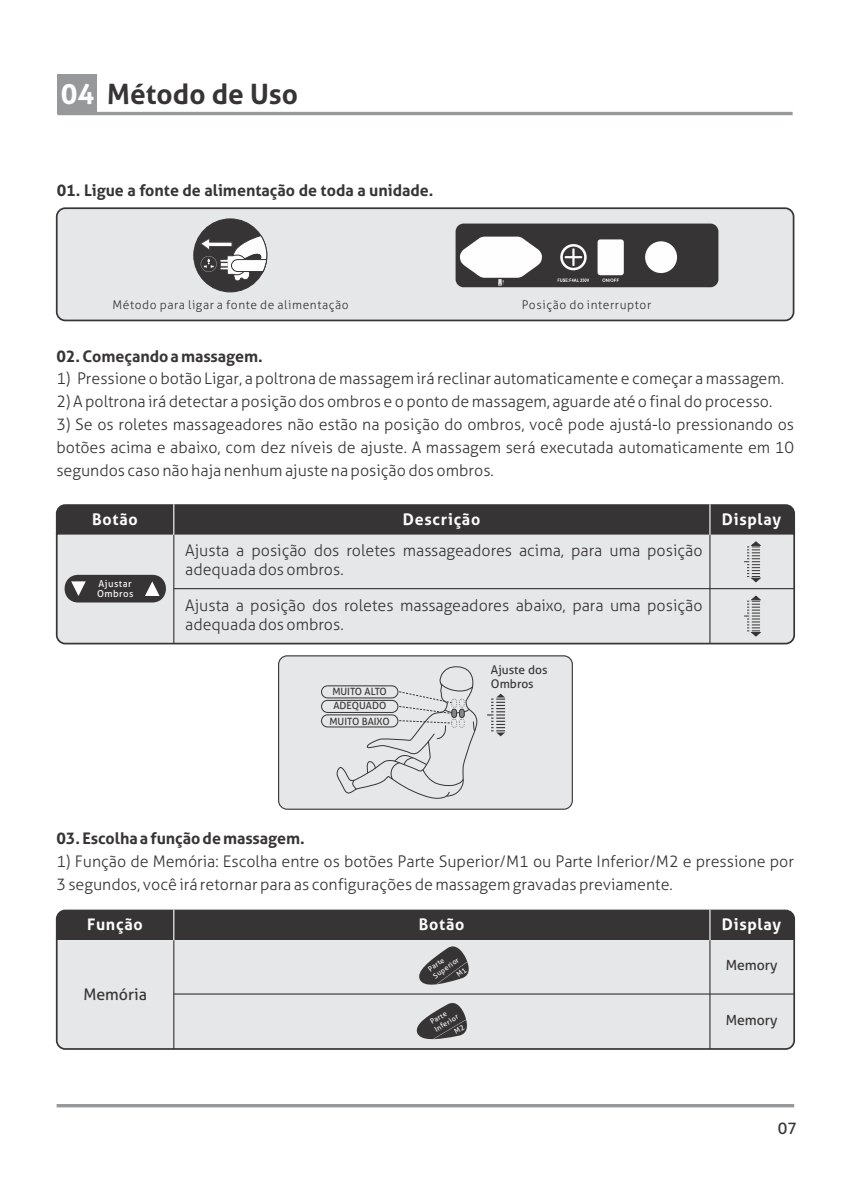
<style>
.page{position:relative;width:851px;height:1191px;background:#fff}
.page>*{position:absolute;margin:0;border:0;box-sizing:border-box;transform-origin:0 0}
.t1{font:700 28px "Aller";color:#373435}
.t2{font:300 16px/22.8px "Aller";color:#373435}
.t3{font:700 16px "Aller";color:#373435}
.t4{font:700 16px "Aller";letter-spacing:.045em;color:#fefefe}
.t5{font:16px "Aller";color:#373435}
.t6{font:14px "Aller";color:#373435}
.t7{font:300 12px "Aller";letter-spacing:.05em;color:#373435}
.t8{font:12px/14.2px "Aller";color:#373435}
.t9{font:10px/13.8px "Aller";color:#373435}
.t10{font:9.6px/10.2px "Aller";letter-spacing:.045em;color:#fefefe}
.t11{font:7.2px/8.6px "Aller";color:#fefefe}
.s1{color:#fefefe}
</style>
<div class="page">
<hr style="left:57px;top:1104px;width:737px;height:3px;background:#96989a">
<hr style="left:57px;top:112px;width:735px;height:3px;background:#96989a">
<div style="left:57px;top:74px;width:40px;height:39px;background:#96989a"></div>
<div style="left:56px;top:207px;width:738px;height:114px;background:#e6e7e8;border:2px solid #373435;border-radius:8px"></div>
<div style="left:193px;top:219px;width:74px;height:73px;background:#373435;border:1px solid #373435;border-radius:50%"></div>
<svg style="left:200px;top:235px;width:67px;height:49px"></svg>
<div style="left:455px;top:223px;width:263px;height:64px;background:#373435;border-radius:8px"></div>
<div style="left:597px;top:239px;width:26px;height:36px;background:#fefefe;border-radius:3px"></div>
<svg style="left:560px;top:244px;width:26px;height:26px"></svg>
<svg style="left:562px;top:247px;width:22px;height:21px"></svg>
<div style="left:645px;top:241px;width:32px;height:32px;background:#fefefe;border-radius:50%"></div>
<svg style="left:602px;top:278px;width:17px;height:4px"></svg>
<svg style="left:460px;top:237px;width:82px;height:48px"></svg>
<svg style="left:557px;top:278px;width:32px;height:4px"></svg>
<svg style="left:564px;top:248px;width:18px;height:18px"></svg>
<div style="left:55px;top:534px;width:740px;height:111px;background:#e6e7e8"></div>
<div style="left:55px;top:504px;width:740px;height:30px;background:#373435"></div>
<hr style="left:174px;top:588px;width:620px;height:1px;background:#373435">
<hr style="left:709px;top:534px;width:1px;height:109px;background:#373435">
<hr style="left:709px;top:504px;width:1px;height:31px;background:#fefefe">
<hr style="left:173px;top:534px;width:1px;height:109px;background:#373435">
<hr style="left:173px;top:504px;width:1px;height:31px;background:#fefefe">
<svg style="left:744px;top:541px;width:17px;height:41px"></svg>
<svg style="left:744px;top:595px;width:17px;height:42px"></svg>
<svg style="left:60px;top:575px;width:110px;height:27px;background:#5b5859"></svg>
<div style="left:278px;top:655px;width:294px;height:154px;background:#e6e7e8;border:1px solid #373435;border-radius:9px"></div>
<svg style="left:487px;top:693px;width:18px;height:43px"></svg>
<svg style="left:336px;top:666px;width:141px;height:133px"></svg>
<div style="left:451px;top:699px;width:5px;height:8px;border:1px dashed #373435;border-radius:2px"></div>
<div style="left:459px;top:699px;width:5px;height:8px;border:1px dashed #373435;border-radius:2px"></div>
<svg style="left:451px;top:709px;width:5px;height:8px"></svg>
<svg style="left:459px;top:709px;width:5px;height:8px"></svg>
<div style="left:451px;top:719px;width:5px;height:8px;border:1px dashed #373435;border-radius:2px"></div>
<div style="left:459px;top:719px;width:5px;height:8px;border:1px dashed #373435;border-radius:2px"></div>
<div style="left:321px;top:685px;width:77px;height:13px;border:1px solid #373435;border-radius:6px"></div>
<div style="left:321px;top:700px;width:77px;height:12px;border:1px solid #373435;border-radius:6px"></div>
<div style="left:321px;top:714px;width:77px;height:13px;border:1px solid #373435;border-radius:6px"></div>
<div style="left:55px;top:987px;width:740px;height:63px;background:#e6e7e8"></div>
<hr style="left:174px;top:993px;width:620px;height:1px;background:#373435">
<hr style="left:709px;top:939px;width:1px;height:110px;background:#373435">
<hr style="left:173px;top:939px;width:1px;height:110px;background:#373435">
<svg style="left:414px;top:999px;width:55px;height:42px;background:#868485"></svg>
<svg style="left:55px;top:909px;width:740px;height:78px;background:#9d9d9e"></svg>
<h1 class="t1" style="left:61px;top:83px;width:239px"><span class="s1">04</span> Método de Uso</h1>
<p class="t3" style="left:57px;top:184px;width:378px">01. Ligue a fonte de alimentação de toda a unidade.</p>
<p class="t7" style="left:112px;top:300px;width:238px">Método para ligar a fonte de alimentação</p>
<p class="t3" style="left:56px;top:350px;width:208px">02. Começando a massagem.</p>
<p class="t2" style="left:56px;top:369px;width:729px">1) Pressione o botão Ligar, a poltrona de massagem irá reclinar automaticamente e começar a massagem.</p>
<p class="t2" style="left:56px;top:392px;width:717px">2) A poltrona irá detectar a posição dos ombros e o ponto de massagem, aguarde até o final do processo.</p>
<p class="t2" style="left:56px;top:414px;width:739px;text-align:justify">3) Se os roletes massageadores não estão na posição do ombros, você pode ajustá-lo pressionando os botões acima e abaixo, com dez níveis de ajuste. A massagem será executada automaticamente em 10 segundos caso não haja nenhum ajuste na posição dos ombros.</p>
<p class="t7" style="left:521px;top:300px;width:131px">Posição do interruptor</p>
<p class="t4" style="left:92px;top:513px;width:47px">Botão</p>
<p class="t4" style="left:403px;top:513px;width:79px">Descrição</p>
<p class="t4" style="left:721px;top:513px;width:61px">Display</p>
<p class="t2" style="left:185px;top:542px;width:519px;line-height:19px">Ajusta a posição dos roletes massageadores acima, para uma posição adequada dos ombros.</p>
<p class="t10" style="left:97px;top:579px;width:38px">Ajustar<br>Ombros</p>
<p class="t2" style="left:185px;top:597px;width:519px;line-height:19px">Ajusta a posição dos roletes massageadores abaixo, para uma posição adequada dos ombros.</p>
<p class="t8" style="left:491px;top:664px;width:58px">Ajuste dos<br>Ombros</p>
<p class="t9" style="left:332px;top:686px;width:56px">MUITO ALTO<br>ADEQUADO</p>
<p class="t9" style="left:329px;top:715px;width:62px">MUITO BAIXO</p>
<p class="t3" style="left:56px;top:832px;width:250px">03. Escolha a função de massagem.</p>
<p class="t2" style="left:56px;top:851px;width:739px">1) Função de Memória: Escolha entre os botões Parte Superior/M1 ou Parte Inferior/M2 e pressione por<br>3 segundos, você irá retornar para as configurações de massagem gravadas previamente.</p>
<p class="t4" style="left:87px;top:918px;width:57px">Função</p>
<p class="t4" style="left:419px;top:918px;width:47px">Botão</p>
<p class="t4" style="left:721px;top:918px;width:61px">Display</p>
<p class="t5" style="left:83px;top:988px;width:65px">Memória</p>
<p class="t11" style="left:427px;top:967px;width:32px;rotate:-36deg">Parte<br>Superior</p>
<p class="t11" style="left:429px;top:1019px;width:28px;rotate:-31deg">Parte<br>Inferior</p>
<p class="t6" style="left:725px;top:959px;width:53px">Memory</p>
<p class="t6" style="left:725px;top:1014px;width:53px">Memory</p>
<p class="t5" style="left:777px;top:1122px;width:21px">07</p>
</div>
